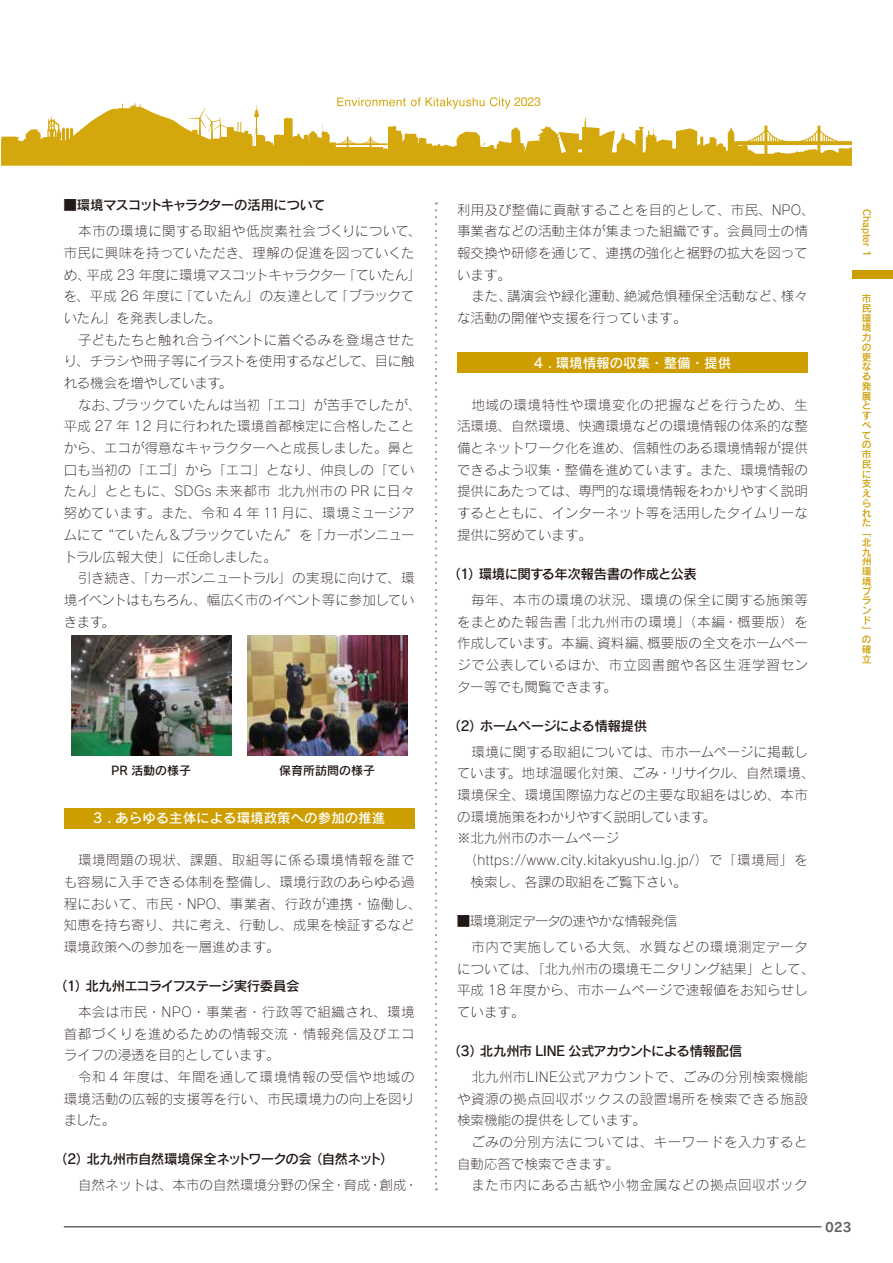
<style>
.page{position:relative;width:893px;height:1263px;background:#fff}
.page>*{position:absolute;margin:0;border:0;box-sizing:border-box;transform-origin:0 0}
.t1{font:13.5px/21.8px "Rodin Pro L";color:#221815;text-align:justify}
.t2{font:13.5px "Rodin Pro DB";letter-spacing:-.045em;color:#221815}
.t3{font:13.5px/26.2px "Rodin Pro L";letter-spacing:.04em;color:#221815}
.t4{font:13.5px "Rodin Pro L";letter-spacing:.02em;color:#221815}
.t5{font:13.5px "Rodin Pro DB";color:#fff}
.t6{font:13.5px "Rodin Pro DB";letter-spacing:-.075em;color:#221815}
.t7{font:13.5px "Rodin Pro L";letter-spacing:-.04em;color:#221815}
.t8{font:12.75px "Rodin Pro B";color:#656464}
.t9{font:12.45px "Helvetica Neue LT Std";color:#d4a70c}
.t10{font:12px "Rodin Pro DB";color:#221815}
.t11{font:9.75px/9.8px "Rodin Pro DB";color:#ce9e00}
</style>
<div class="page">
<svg style="left:1px;top:103px;width:851px;height:63px"></svg>
<svg style="left:528px;top:140px;width:12px;height:2px"></svg>
<svg style="left:337px;top:97px;width:173px;height:12px"></svg>
<div style="left:852px;top:271px;width:41px;height:8px;background:#ce9e00"></div>
<img style="left:71px;top:636px;width:160px;height:120px">
<img style="left:247px;top:636px;width:160px;height:120px">
<div style="left:64px;top:808px;width:351px;height:20px;background:#ce9e00"></div>
<div style="left:457px;top:353px;width:351px;height:20px;background:#ce9e00"></div>
<hr style="left:64px;top:1226px;width:757px;height:1px;background:#221815">
<svg style="left:435px;top:202px;width:2px;height:988px"></svg>
<p class="t6" style="left:64px;top:196px;width:264px">■環境マスコットキャラクターの活用について</p>
<p class="t1" style="left:64px;top:220px;width:359px;text-align:left;text-indent:14px">本市の環境に関する取組や低炭素社会づくりについて、市民に興味を持っていただき、理解の促進を図っていくため、平成 23 年度に環境マスコットキャラクター「ていたん」を、平成 26 年度に「ていたん」の友達として「ブラックていたん」を発表しました。</p>
<p class="t1" style="left:64px;top:328px;width:352px;text-indent:14px">子どもたちと触れ合うイベントに着ぐるみを登場させたり、チラシや冊子等にイラストを使用するなどして、目に触れる機会を増やしています。</p>
<p class="t1" style="left:64px;top:393px;width:359px;text-align:left;text-indent:14px">なお、ブラックていたんは当初「エコ」が苦手でしたが、平成 27 年 12 月に行われた環境首都検定に合格したことから、エコが得意なキャラクターへと成長しました。鼻と口も当初の「エゴ」から「エコ」となり、仲良しの「ていたん」とともに、SDGs 未来都市 北九州市の PR に日々努めています。また、令和 4 年 11月に、環境ミュージアムにて“ていたん＆ブラックていたん”を「カーボンニュートラル広報大使」に任命しました。</p>
<p class="t1" style="left:64px;top:567px;width:352px;text-indent:14px">引き続き、「カーボンニュートラル」の実現に向けて、環境イベントはもちろん、幅広く市のイベント等に参加していきます。</p>
<p class="t10" style="left:111px;top:762px;width:81px">PR 活動の様子</p>
<p class="t10" style="left:279px;top:762px;width:97px">保育所訪問の様子</p>
<p class="t5" style="left:93px;top:809px;width:294px">3 . あらゆる主体による環境政策への参加の推進</p>
<p class="t1" style="left:64px;top:849px;width:359px;text-align:left;text-indent:14px">環境問題の現状、課題、取組等に係る環境情報を誰でも容易に入手できる体制を整備し、環境行政のあらゆる過程において、市民・NPO、事業者、行政が連携・協働し、知恵を持ち寄り、共に考え、行動し、成果を検証するなど環境政策への参加を一層進めます。</p>
<p class="t2" style="left:54px;top:977px;width:247px">（1）北九州エコライフステージ実行委員会</p>
<p class="t1" style="left:64px;top:1001px;width:352px;text-indent:14px">本会は市民・NPO・事業者・行政等で組織され、環境首都づくりを進めるための情報交流・情報発信及びエコライフの浸透を目的としています。</p>
<p class="t1" style="left:64px;top:1066px;width:352px;text-indent:14px">令和 4 年度は、年間を通して環境情報の受信や地域の環境活動の広報的支援等を行い、市民環境力の向上を図りました。</p>
<p class="t2" style="left:54px;top:1150px;width:341px">（2）北九州市自然環境保全ネットワークの会（自然ネット）</p>
<p class="t1" style="left:78px;top:1174px;width:341px">自然ネットは、本市の自然環境分野の保全・育成・創成・</p>
<p class="t9" style="left:514px;top:95px;width:28px">2023</p>
<p class="t1" style="left:457px;top:198px;width:359px;text-align:left">利用及び整備に貢献することを目的として、市民、NPO、事業者などの活動主体が集まった組織です。会員同士の情報交換や研修を通じて、連携の強化と裾野の拡大を図っています。</p>
<p class="t1" style="left:457px;top:285px;width:352px;text-indent:14px">また、講演会や緑化運動、絶滅危惧種保全活動など、様々な活動の開催や支援を行っています。</p>
<p class="t5" style="left:534px;top:354px;width:199px">4 . 環境情報の収集・整備・提供</p>
<p class="t1" style="left:457px;top:393px;width:352px;text-indent:14px">地域の環境特性や環境変化の把握などを行うため、生活環境、自然環境、快適環境などの環境情報の体系的な整備とネットワーク化を進め、信頼性のある環境情報が提供できるよう収集・整備を進めています。また、環境情報の提供にあたっては、専門的な環境情報をわかりやすく説明するとともに、インターネット等を活用したタイムリーな提供に努めています。</p>
<p class="t2" style="left:448px;top:565px;width:251px">（1）環境に関する年次報告書の作成と公表</p>
<p class="t1" style="left:457px;top:588px;width:352px;text-indent:14px">毎年、本市の環境の状況、環境の保全に関する施策等をまとめた報告書「北九州市の環境」（本編・概要版）を作成しています。本編、資料編、概要版の全文をホームページで公表しているほか、市立図書館や各区生涯学習センター等でも閲覧できます。</p>
<p class="t2" style="left:448px;top:716px;width:201px">（2）ホームページによる情報提供</p>
<p class="t1" style="left:471px;top:740px;width:338px">環境に関する取組については、市ホームページに掲載し</p>
<p class="t1" style="left:457px;top:762px;width:359px">ています。地球温暖化対策、ごみ・リサイクル、自然環境、</p>
<p class="t1" style="left:457px;top:784px;width:352px">環境保全、環境国際協力などの主要な取組をはじめ、本市</p>
<p class="t7" style="left:457px;top:808px;width:260px">の環境施策をわかりやすく説明しています。</p>
<p class="t1" style="left:457px;top:827px;width:163px">※北九州市のホームページ</p>
<p class="t4" style="left:457px;top:851px;width:352px">　（https://www.city.kitakyushu.lg.jp/）で「環境局」を</p>
<p class="t1" style="left:471px;top:870px;width:217px">検索し、各課の取組をご覧下さい。</p>
<p class="t3" style="left:471px;top:907px;width:338px;text-indent:-15px">■環境測定データの速やかな情報発信<br>市内で実施している大気、水質などの環境測定データ</p>
<p class="t1" style="left:457px;top:957px;width:359px;text-align:left">については、「北九州市の環境モニタリング結果」として、平成 18 年度から、市ホームページで速報値をお知らせしています。</p>
<p class="t2" style="left:448px;top:1042px;width:296px">（3）北九州市 LINE 公式アカウントによる情報配信</p>
<p class="t1" style="left:457px;top:1066px;width:352px;text-indent:14px">北九州市LINE公式アカウントで、ごみの分別検索機能や資源の拠点回収ボックスの設置場所を検索できる施設検索機能の提供をしています。</p>
<p class="t3" style="left:457px;top:1131px;width:352px;line-height:21.8px;text-indent:14px">ごみの分別方法については、キーワードを入力すると自動応答で検索できます。</p>
<p class="t3" style="left:471px;top:1172px;width:338px">また市内にある古紙や小物金属などの拠点回収ボック</p>
<p class="t11" style="left:872px;top:209px;width:50px;rotate:90deg">Chapter 1</p>
<p class="t11" style="left:862px;top:293px;width:12px">市民環境力の更なる発展とすべての市民に支えられた「北九州環境ブランド」の確立</p>
<p class="t8" style="left:825px;top:1218px;width:28px">023</p>
</div>
